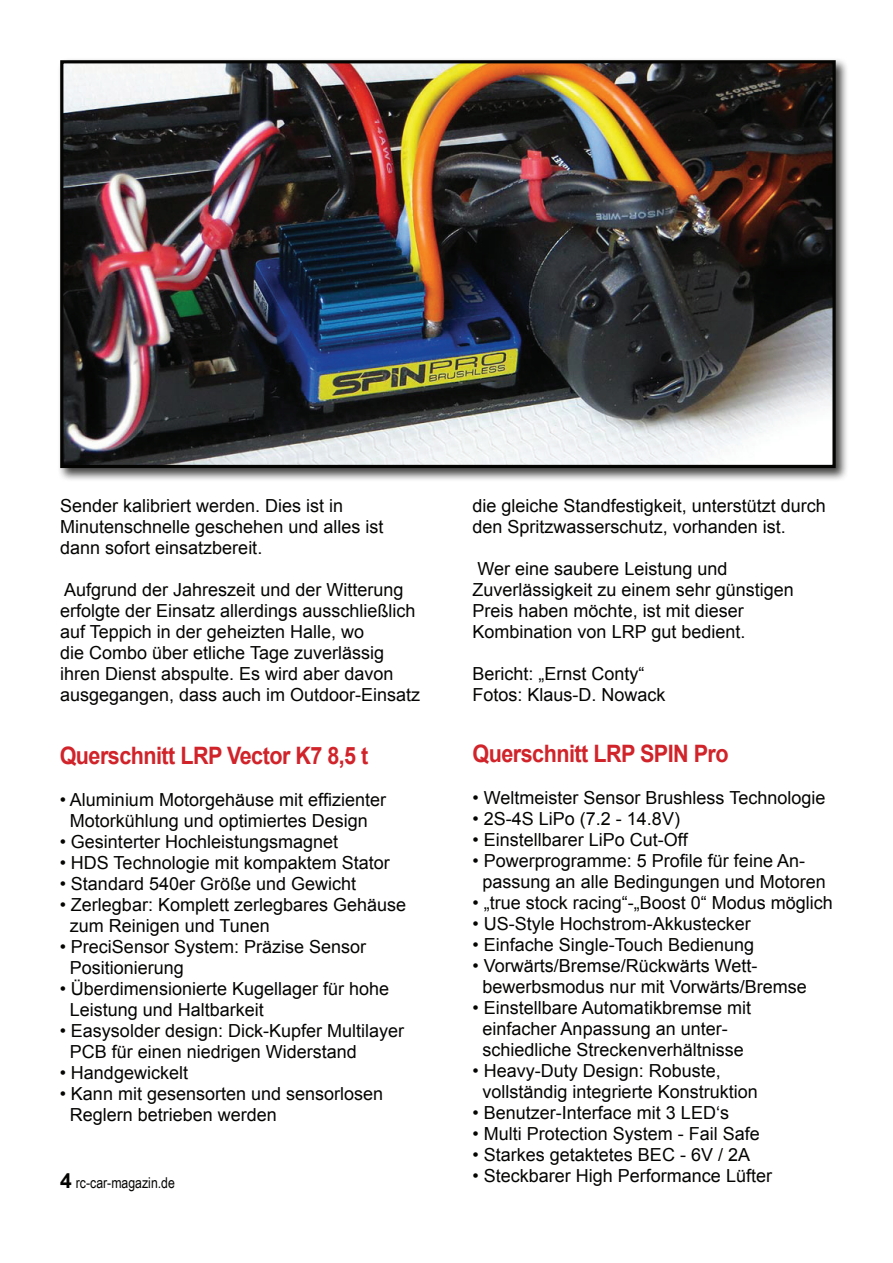
<style>
.page{position:relative;width:893px;height:1263px;background:#fff}
.page>*{position:absolute;margin:0;border:0;box-sizing:border-box;transform-origin:0 0}
.t1{font:700 24px "Arial";letter-spacing:-.025em;color:#d1232a;scale:.9 1}
.t2{font:18px/21px "Arial";color:#040503}
.t3{font:15px "Arial Narrow";color:#040503}
.s1{font-family:"Arial";font-weight:700;font-size:21px}
</style>
<div class="page">
<div style="left:57px;top:57px;width:792px;height:425px;background:#040503;opacity:.75"></div>
<img style="left:64px;top:64px;width:768px;height:400px">
<div style="left:60px;top:60px;width:776px;height:408px;border:3px solid #040503"></div>
<p class="t2" style="left:60px;top:495px;width:325px">Sender kalibriert werden. Dies ist in<br>Minutenschnelle geschehen und alles ist dann sofort einsatzbereit.</p>
<p class="t2" style="left:60px;top:579px;width:361px">Aufgrund der Jahreszeit und der Witterung erfolgte der Einsatz allerdings ausschließlich auf Teppich in der geheizten Halle, wo<br>die Combo über etliche Tage zuverlässig ihren Dienst abspulte. Es wird aber davon ausgegangen, dass auch im Outdoor-Einsatz</p>
<h1 class="t1" style="left:60px;top:739px;width:345px">Querschnitt LRP Vector K7 8,5 t</h1>
<p class="t2" style="left:60px;top:789px;width:328px;text-align:center">• Aluminium Motorgehäuse mit effizienter<br>Motorkühlung und optimiertes Design</p>
<p class="t2" style="left:60px;top:831px;width:280px">• Gesinterter Hochleistungsmagnet</p>
<p class="t2" style="left:60px;top:852px;width:332px">• HDS Technologie mit kompaktem Stator</p>
<p class="t2" style="left:60px;top:873px;width:298px">• Standard 540er Größe und Gewicht</p>
<p class="t2" style="left:70px;top:894px;width:338px;text-indent:-10px">• Zerlegbar: Komplett zerlegbares Gehäuse zum Reinigen und Tunen</p>
<p class="t2" style="left:70px;top:936px;width:298px;text-indent:-10px">• PreciSensor System: Präzise Sensor<br>Positionierung</p>
<p class="t2" style="left:70px;top:978px;width:321px;text-indent:-10px">• Überdimensionierte Kugellager für hohe<br>Leistung und Haltbarkeit</p>
<p class="t2" style="left:70px;top:1020px;width:336px;text-indent:-10px">• Easysolder design: Dick-Kupfer Multilayer<br>PCB für einen niedrigen Widerstand</p>
<p class="t2" style="left:60px;top:1062px;width:130px">• Handgewickelt</p>
<p class="t2" style="left:70px;top:1083px;width:315px;text-indent:-10px">• Kann mit gesensorten und sensorlosen<br>Reglern betrieben werden</p>
<p class="t3" style="left:60px;top:1172px;width:116px"><span class="s1">4</span> rc-car-magazin.de</p>
<p class="t2" style="left:473px;top:495px;width:355px">die gleiche Standfestigkeit, unterstützt durch den Spritzwasserschutz, vorhanden ist.</p>
<p class="t2" style="left:473px;top:558px;width:323px">Wer eine saubere Leistung und Zuverlässigkeit zu einem sehr günstigen Preis haben möchte, ist mit dieser Kombination von LRP gut bedient.</p>
<p class="t2" style="left:473px;top:663px;width:195px">Bericht: „Ernst Conty“<br>Fotos: Klaus-D. Nowack</p>
<h1 class="t1" style="left:473px;top:737px;width:286px">Querschnitt LRP SPIN Pro</h1>
<p class="t2" style="left:473px;top:787px;width:354px">• Weltmeister Sensor Brushless Technologie</p>
<p class="t2" style="left:473px;top:808px;width:209px">• 2S-4S LiPo (7.2 - 14.8V)</p>
<p class="t2" style="left:473px;top:829px;width:217px">• Einstellbarer LiPo Cut-Off</p>
<p class="t2" style="left:483px;top:850px;width:345px;text-indent:-10px">• Powerprogramme: 5 Profile für feine An&shy;passung an alle Bedingungen und Motoren</p>
<p class="t2" style="left:473px;top:892px;width:362px">• „true stock racing“-„Boost 0“ Modus möglich</p>
<p class="t2" style="left:473px;top:913px;width:280px">• US-Style Hochstrom-Akkustecker</p>
<p class="t2" style="left:473px;top:934px;width:283px">• Einfache Single-Touch Bedienung</p>
<p class="t2" style="left:483px;top:955px;width:326px;text-indent:-10px">• Vorwärts/Bremse/Rückwärts Wett&shy;bewerbsmodus nur mit Vorwärts/Bremse</p>
<p class="t2" style="left:483px;top:997px;width:270px;text-indent:-10px">• Einstellbare Automatikbremse mit einfacher Anpassung an unter&shy;schiedliche Streckenverhältnisse</p>
<p class="t2" style="left:483px;top:1060px;width:277px;text-indent:-10px">• Heavy-Duty Design: Robuste, vollständig integrierte Konstruktion</p>
<p class="t2" style="left:473px;top:1102px;width:258px">• Benutzer-Interface mit 3 LED‘s</p>
<p class="t2" style="left:473px;top:1123px;width:289px">• Multi Protection System - Fail Safe</p>
<p class="t2" style="left:473px;top:1144px;width:279px">• Starkes getaktetes BEC - 6V / 2A</p>
<p class="t2" style="left:473px;top:1165px;width:301px">• Steckbarer High Performance Lüfter</p>
</div>
